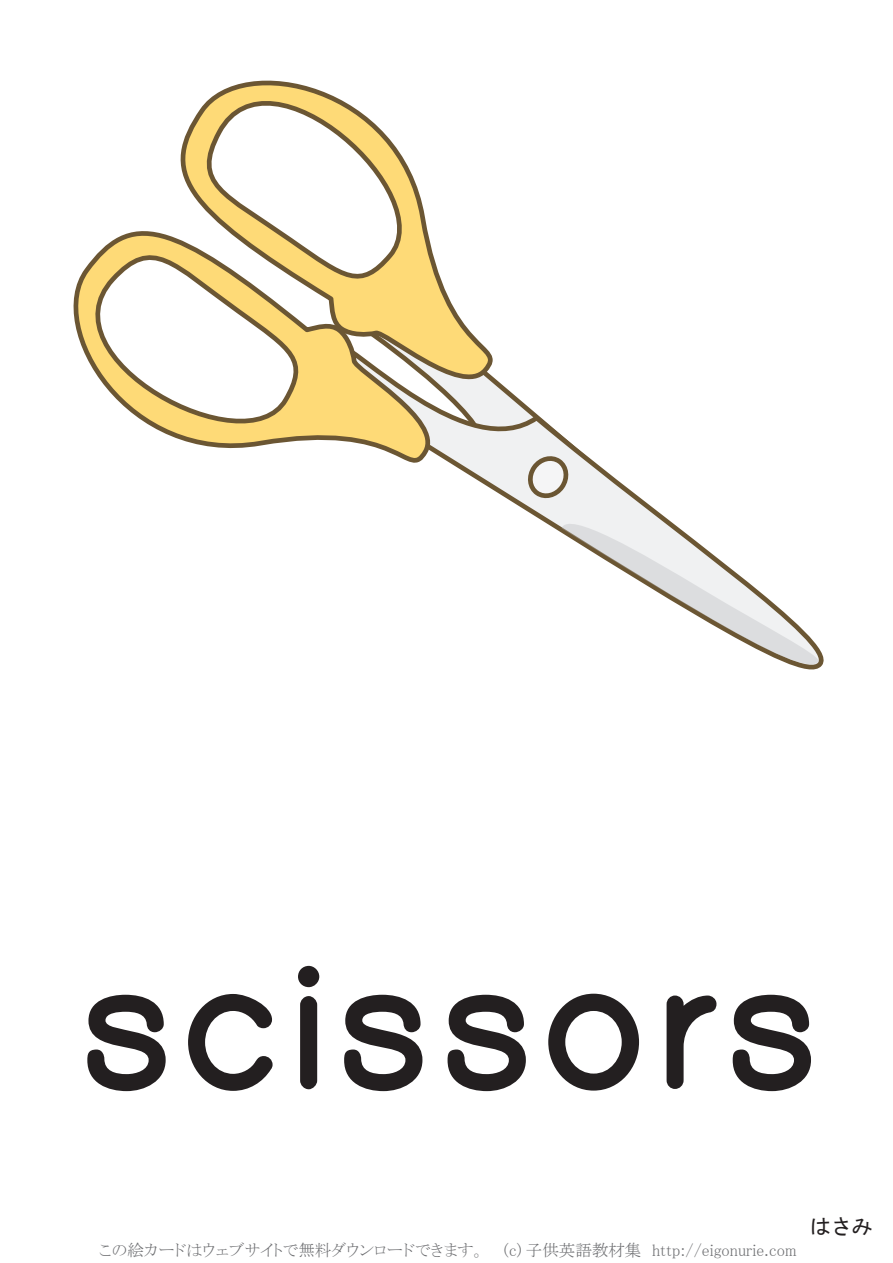
<style>
.page{position:relative;width:893px;height:1263px;background:#fff}
.page>*{position:absolute;margin:0;border:0;box-sizing:border-box;transform-origin:0 0}
.t1{font:270px "Print Bold OT";color:#231f20}
.t2{font:21px "MS Gothic";color:#231f20}
.t3{font:16.5px "MS P Mincho";color:#6c6d70}
</style>
<div class="page">
<svg style="left:443px;top:395px;width:381px;height:275px"></svg>
<svg style="left:561px;top:524px;width:258px;height:140px"></svg>
<svg style="left:523px;top:452px;width:45px;height:50px"></svg>
<svg style="left:180px;top:124px;width:335px;height:273px"></svg>
<svg style="left:123px;top:204px;width:320px;height:259px"></svg>
<svg style="left:191px;top:80px;width:250px;height:217px"></svg>
<svg style="left:73px;top:235px;width:242px;height:228px"></svg>
<h1 class="t1" style="left:73px;top:885px;width:750px">scissors</h1>
<p class="t3" style="left:99px;top:1242px;width:699px">この絵カードはウェブサイトで無料ダウンロードできます。　(c) 子供英語教材集　http://eigonurie.com</p>
<p class="t2" style="left:810px;top:1216px;width:64px">はさみ</p>
</div>
